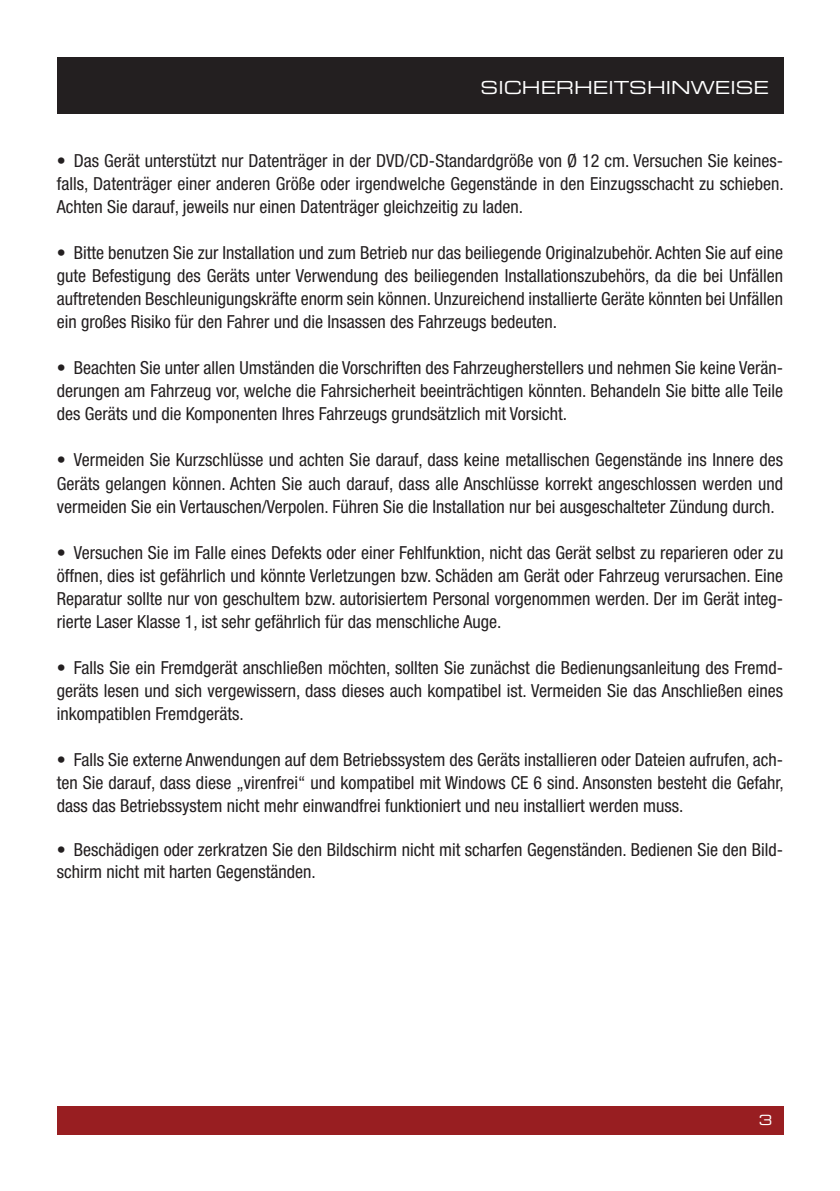
<style>
.page{position:relative;width:840px;height:1191px;background:#fff}
.page>*{position:absolute;margin:0;border:0;box-sizing:border-box;transform-origin:0 0}
.t1{font:condensed 18px/23px "Helvetica Neue";color:#231f20;text-align:justify}
.t2{font:18px "Eurostile Extended Two";color:#fff}
.t3{font:14px "Eurostile Extended Two";color:#fff}
</style>
<div class="page">
<div style="left:57px;top:1106px;width:725px;height:28px;background:#981e21"></div>
<div style="left:57px;top:57px;width:725px;height:56px;background:#231f20"></div>
<p class="t2" style="left:480px;top:75px;width:290px">SICHERHEITSHINWEISE</p>
<p class="t1" style="left:57px;top:149px;width:728px">• Das Gerät unterstützt nur Datenträger in der DVD/CD-Standardgröße von Ø 12 cm. Versuchen Sie keines&shy;falls, Datenträger einer anderen Größe oder irgendwelche Gegenstände in den Einzugsschacht zu schieben.<br>Achten Sie darauf, jeweils nur einen Datenträger gleichzeitig zu laden.</p>
<p class="t1" style="left:57px;top:241px;width:727px">• Bitte benutzen Sie zur Installation und zum Betrieb nur das beiliegende Originalzubehör. Achten Sie auf eine gute Befestigung des Geräts unter Verwendung des beiliegenden Installationszubehörs, da die bei Unfällen auftretenden Beschleunigungskräfte enorm sein können. Unzureichend installierte Geräte könnten bei Unfällen ein großes Risiko für den Fahrer und die Insassen des Fahrzeugs bedeuten.</p>
<p class="t1" style="left:57px;top:356px;width:727px">• Beachten Sie unter allen Umständen die Vorschriften des Fahrzeugherstellers und nehmen Sie keine Verän&shy;derungen am Fahrzeug vor, welche die Fahrsicherheit beeinträchtigen könnten. Behandeln Sie bitte alle Teile des Geräts und die Komponenten Ihres Fahrzeugs grundsätzlich mit Vorsicht.</p>
<p class="t1" style="left:57px;top:448px;width:727px">• Vermeiden Sie Kurzschlüsse und achten Sie darauf, dass keine metallischen Gegenstände ins Innere des Geräts gelangen können. Achten Sie auch darauf, dass alle Anschlüsse korrekt angeschlossen werden und vermeiden Sie ein Vertauschen/Verpolen. Führen Sie die Installation nur bei ausgeschalteter Zündung durch.</p>
<p class="t1" style="left:57px;top:540px;width:727px">• Versuchen Sie im Falle eines Defekts oder einer Fehlfunktion, nicht das Gerät selbst zu reparieren oder zu öffnen, dies ist gefährlich und könnte Verletzungen bzw. Schäden am Gerät oder Fahrzeug verursachen. Eine Reparatur sollte nur von geschultem bzw. autorisiertem Personal vorgenommen werden. Der im Gerät integ&shy;rierte Laser Klasse 1, ist sehr gefährlich für das menschliche Auge.</p>
<p class="t1" style="left:57px;top:655px;width:727px">• Falls Sie ein Fremdgerät anschließen möchten, sollten Sie zunächst die Bedienungsanleitung des Fremd&shy;geräts lesen und sich vergewissern, dass dieses auch kompatibel ist. Vermeiden Sie das Anschließen eines inkompatiblen Fremdgeräts.</p>
<p class="t1" style="left:57px;top:747px;width:728px">• Falls Sie externe Anwendungen auf dem Betriebssystem des Geräts installieren oder Dateien aufrufen, ach&shy;ten Sie darauf, dass diese „virenfrei“ und kompatibel mit Windows CE 6 sind. Ansonsten besteht die Gefahr, dass das Betriebssystem nicht mehr einwandfrei funktioniert und neu installiert werden muss.</p>
<p class="t1" style="left:57px;top:839px;width:727px;line-height:21.6px">• Beschädigen oder zerkratzen Sie den Bildschirm nicht mit scharfen Gegenständen. Bedienen Sie den Bild&shy;schirm nicht mit harten Gegenständen.</p>
<p class="t3" style="left:758px;top:1110px;width:15px">3</p>
</div>
